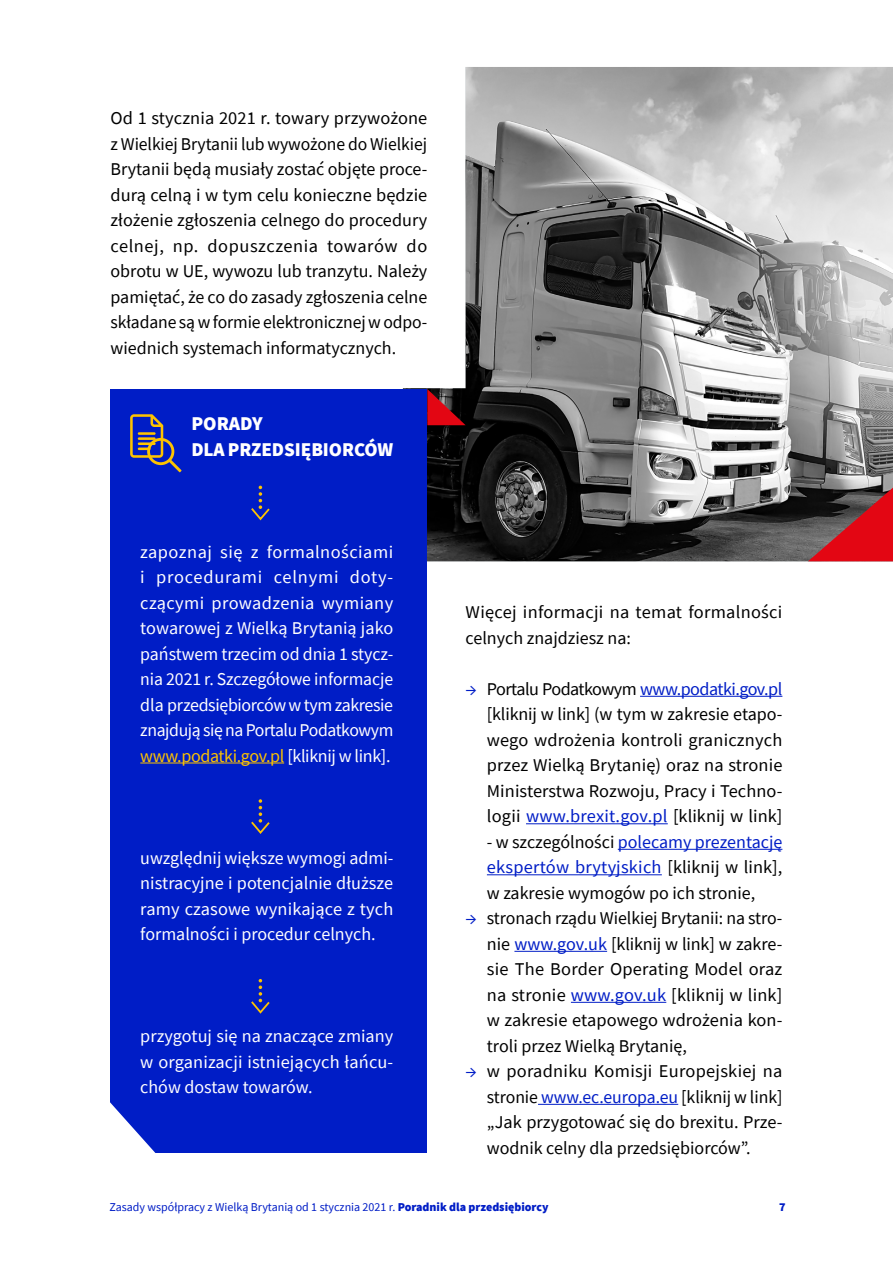
<style>
.page{position:relative;width:893px;height:1263px;background:#fff}
.page>*{position:absolute;margin:0;border:0;box-sizing:border-box;transform-origin:0 0}
.t1{font:900 19.5px/25.5px "Source Sans Pro";letter-spacing:-.005em;color:#fff}
.t2{font:18px/25.5px "Source Sans Pro";color:#000;text-align:justify}
.t3{font:18px/25.5px "Source Sans Pro";color:#fff;text-align:justify}
.t4{font:12px "Source Sans Pro";color:#001dc6}
.t5{font:900 12px "Source Sans Pro";color:#001dc6}
.s1{color:#fdc300}
.s2{color:#001dc6}
.s3{font-weight:900}
</style>
<div class="page">
<img style="left:403px;top:67px;width:490px;height:494px">
<div style="left:111px;top:389px;width:316px;height:763px;background:#001dc6"></div>
<hr style="left:140px;top:762px;width:144px;height:1px;background:#fdc300">
<svg style="left:110px;top:1089px;width:60px;height:64px"></svg>
<svg style="left:130px;top:414px;width:52px;height:58px"></svg>
<hr style="left:640px;top:696px;width:142px;height:1px;background:#001dc6">
<hr style="left:526px;top:823px;width:142px;height:1px;background:#001dc6">
<hr style="left:618px;top:849px;width:164px;height:1px;background:#001dc6">
<hr style="left:487px;top:874px;width:175px;height:1px;background:#001dc6">
<hr style="left:514px;top:951px;width:93px;height:1px;background:#001dc6">
<hr style="left:571px;top:1002px;width:95px;height:1px;background:#001dc6">
<hr style="left:538px;top:1104px;width:140px;height:1px;background:#001dc6">
<svg style="left:427px;top:389px;width:39px;height:36px"></svg>
<svg style="left:251px;top:486px;width:19px;height:35px"></svg>
<svg style="left:251px;top:799px;width:19px;height:35px"></svg>
<svg style="left:251px;top:979px;width:19px;height:35px"></svg>
<svg style="left:808px;top:488px;width:85px;height:73px;background:#93252b"></svg>
<p class="t2" style="left:111px;top:105px;width:318px">Od 1 stycznia 2021 r. towary przywożone z Wielkiej Brytanii lub wywożone do Wielkiej Brytanii będą musiały zostać objęte proce&shy;durą celną i w tym celu konieczne będzie złożenie zgłoszenia celnego do procedury celnej, np. dopuszczenia towarów do obrotu w UE, wywozu lub tranzytu. Należy pamiętać, że co do zasady zgłoszenia celne składane są w formie elektronicznej w odpo&shy;wiednich systemach informatycznych.</p>
<p class="t1" style="left:191px;top:410px;width:203px">PORADY<br>DLA PRZEDSIĘBIORCÓW</p>
<p class="t3" style="left:140px;top:539px;width:255px">zapoznaj się z formalnościami i procedurami celnymi doty&shy;czącymi prowadzenia wymiany towarowej z Wielką Brytanią jako państwem trzecim od dnia 1 stycz&shy;nia 2021 r. Szczegółowe informacje dla przedsiębiorców w tym zakresie znajdują się na Portalu Podatkowym <span class="s1">www.podatki.gov.pl</span> [kliknij w link].</p>
<p class="t3" style="left:140px;top:845px;width:255px">uwzględnij większe wymogi admi&shy;nistracyjne i potencjalnie dłuższe ramy czasowe wynikające z tych formalności i procedur celnych.</p>
<p class="t3" style="left:140px;top:1023px;width:254px">przygotuj się na znaczące zmiany w organizacji istniejących łańcu&shy;chów dostaw towarów.</p>
<p class="t2" style="left:466px;top:600px;width:318px">Więcej informacji na temat formalności celnych znajdziesz na:</p>
<p class="t2" style="left:487px;top:676px;width:297px;text-indent:-21px"><span class="s2">→</span> Portalu Podatkowym <span class="s2">www.podatki.gov.pl </span>[kliknij w link] (w tym w zakresie etapo&shy;wego wdrożenia kontroli granicznych przez Wielką Brytanię) oraz na stronie Ministerstwa Rozwoju, Pracy i Techno&shy;logii <span class="s2">www.brexit.gov.pl</span> [kliknij w link]</p>
<p class="t2" style="left:487px;top:829px;width:297px">- w szczególności <span class="s2">polecamy prezentację ekspertów brytyjskich</span> [kliknij w link], w zakresie wymogów po ich stronie,</p>
<p class="t2" style="left:487px;top:906px;width:297px;text-indent:-21px"><span class="s2">→</span> stronach rządu Wielkiej Brytanii: na stro&shy;nie <span class="s2">www.gov.uk</span> [kliknij w link] w zakre&shy;sie The Border Operating Model oraz na stronie <span class="s2">www.gov.uk</span> [kliknij w link] w zakresie etapowego wdrożenia kon&shy;troli przez Wielką Brytanię,</p>
<p class="t2" style="left:487px;top:1059px;width:297px;text-indent:-21px"><span class="s2">→</span> w poradniku Komisji Europejskiej na stronie <span class="s2">www.ec.europa.eu</span> [kliknij w link] „Jak przygotować się do brexitu. Prze&shy;wodnik celny dla przedsiębiorców”.</p>
<p class="t4" style="left:109px;top:1200px;width:441px">Zasady współpracy z Wielką Brytanią od 1 stycznia 2021 r. <span class="s3">Poradnik dla przedsiębiorcy</span></p>
<p class="t5" style="left:779px;top:1199px;width:8px">7</p>
</div>
